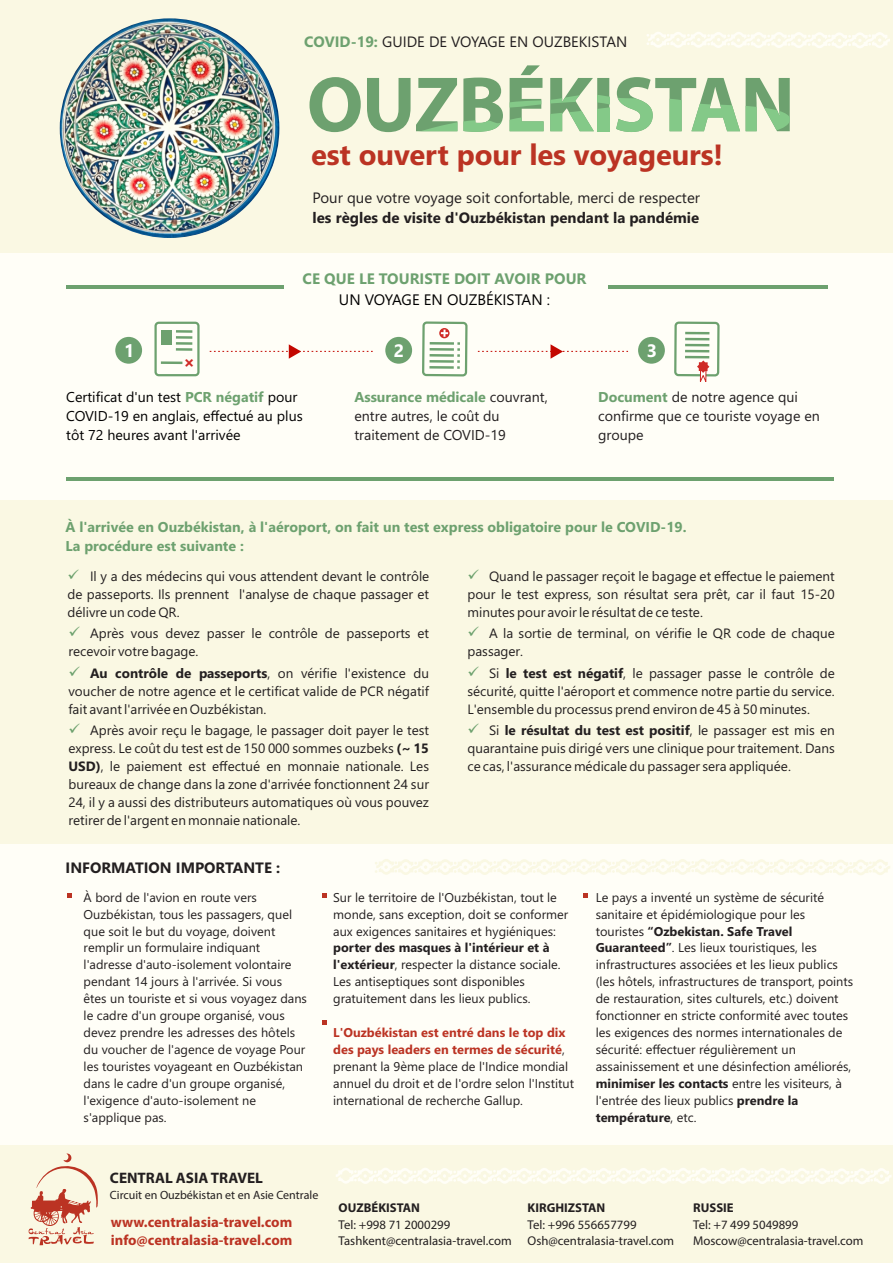
<style>
.page{position:relative;width:893px;height:1263px;background:#fff}
.page>*{position:absolute;margin:0;border:0;box-sizing:border-box;transform-origin:0 0}
.t1{font:700 29.25px "Segoe UI";letter-spacing:-.005em;color:#bb3323}
.t2{font:700 18px "Segoe UI";color:#fff}
.t3{font:700 15.15px "Segoe UI";color:#6da16f}
.t4{font:15.15px "Segoe UI";color:#000}
.t5{font:700 15.15px "Myriad Pro";color:#231f20}
.t6{font:15px "Segoe UI";color:#231f20}
.t7{font:700 15px "Segoe UI";color:#231f20}
.t8{font:700 14.7px/18.3px "Myriad Pro";color:#bb3323}
.t9{font:14.25px/18.9px "Segoe UI";color:#231f20}
.t10{font:700 14.25px/18.9px "Segoe UI";color:#6da16f}
.t11{font:14.25px/18.9px "Segoe UI";color:#000}
.t12{font:13.5px/18px "Segoe UI";color:#231f20;text-align:justify}
.t13{font:12.75px/17px "Segoe UI";color:#231f20}
.t14{font:12.75px/16.8px "Myriad Pro";color:#231f20}
.t15{font:700 12.75px "Myriad Pro";color:#231f20}
.t16{font:12px "Myriad Pro";color:#231f20}
.s1{font-weight:700;color:#6da16f}
.s2{font-weight:700}
.s3{font-weight:700;color:#bb3323}
</style>
<div class="page">
<div style="left:0;top:0;width:893px;height:871px;background:#faf8e3"></div>
<div style="left:0;top:253px;width:893px;height:247px;background:#fffef7"></div>
<div style="left:0;top:1145px;width:893px;height:118px;background:#faf8e3"></div>
<img style="left:60px;top:18px;width:219px;height:220px;border-radius:50%">
<div style="left:0;top:844px;width:893px;height:301px;background:#fffef7"></div>
<svg style="left:67px;top:893px;width:4px;height:5px"></svg>
<svg style="left:322px;top:893px;width:4px;height:5px"></svg>
<svg style="left:322px;top:1020px;width:4px;height:5px"></svg>
<svg style="left:583px;top:893px;width:5px;height:5px"></svg>
<svg style="left:309px;top:65px;width:481px;height:67px"></svg>
<hr style="left:66px;top:286px;width:217px;height:3px;background:#6da16f">
<hr style="left:608px;top:286px;width:220px;height:3px;background:#6da16f">
<svg style="left:210px;top:344px;width:163px;height:15px"></svg>
<div style="left:422px;top:321px;width:46px;height:55px;background:#fffef7;border:2px solid #6da16f;border-radius:3px"></div>
<svg style="left:439px;top:328px;width:11px;height:10px"></svg>
<svg style="left:441px;top:330px;width:7px;height:7px"></svg>
<hr style="left:430px;top:342px;width:24px;height:3px;background:#6da16f">
<hr style="left:430px;top:348px;width:24px;height:3px;background:#6da16f">
<hr style="left:430px;top:354px;width:24px;height:3px;background:#6da16f">
<hr style="left:429px;top:360px;width:25px;height:3px;background:#6da16f">
<hr style="left:429px;top:366px;width:25px;height:3px;background:#6da16f">
<svg style="left:457px;top:342px;width:3px;height:27px"></svg>
<div style="left:154px;top:322px;width:46px;height:54px;background:#fffef7;border:2px solid #6da16f;border-radius:3px"></div>
<div style="left:161px;top:330px;width:10px;height:15px;background:#6da16f"></div>
<svg style="left:478px;top:344px;width:150px;height:15px"></svg>
<div style="left:674px;top:322px;width:46px;height:54px;background:#fffef7;border:2px solid #6da16f;border-radius:3px"></div>
<svg style="left:693px;top:331px;width:7px;height:4px"></svg>
<hr style="left:685px;top:332px;width:24px;height:2px;background:#6da16f">
<hr style="left:685px;top:338px;width:24px;height:2px;background:#6da16f">
<hr style="left:685px;top:344px;width:24px;height:2px;background:#6da16f">
<hr style="left:685px;top:350px;width:24px;height:2px;background:#6da16f">
<hr style="left:685px;top:356px;width:24px;height:2px;background:#6da16f">
<svg style="left:697px;top:360px;width:12px;height:22px"></svg>
<div style="left:115px;top:337px;width:27px;height:27px;background:#6da16f;border-radius:50%"></div>
<div style="left:385px;top:337px;width:27px;height:27px;background:#6da16f;border-radius:50%"></div>
<div style="left:638px;top:337px;width:27px;height:27px;background:#6da16f;border-radius:50%"></div>
<hr style="left:66px;top:478px;width:768px;height:3px;background:#6da16f">
<hr style="left:176px;top:330px;width:16px;height:3px;background:#6da16f">
<hr style="left:176px;top:336px;width:16px;height:3px;background:#6da16f">
<hr style="left:176px;top:342px;width:16px;height:3px;background:#6da16f">
<hr style="left:176px;top:348px;width:16px;height:3px;background:#6da16f">
<hr style="left:161px;top:361px;width:21px;height:3px;background:#6da16f">
<svg style="left:29px;top:1153px;width:69px;height:92px"></svg>
<svg style="left:336px;top:1168px;width:556px;height:16px"></svg>
<svg style="left:647px;top:32px;width:243px;height:16px"></svg>
<svg style="left:375px;top:859px;width:515px;height:16px"></svg>
<p class="t6" style="left:304px;top:36px;width:324px"><span class="s1">COVID-19:</span> GUIDE DE VOYAGE EN OUZBEKISTAN</p>
<h1 class="t1" style="left:311px;top:143px;width:413px">est ouvert pour les voyageurs!</h1>
<p class="t6" style="left:313px;top:192px;width:389px">Pour que votre voyage soit confortable, merci de respecter</p>
<p class="t7" style="left:313px;top:212px;width:388px">les règles de visite d'Ouzbékistan pendant la pandémie</p>
<p class="t3" style="left:303px;top:273px;width:285px">CE QUE LE TOURISTE DOIT AVOIR POUR</p>
<p class="t4" style="left:339px;top:294px;width:213px">UN VOYAGE EN OUZBÉKISTAN :</p>
<h2 class="t2" style="left:124px;top:344px;width:12px">1</h2>
<h2 class="t2" style="left:394px;top:343px;width:12px">2</h2>
<h2 class="t2" style="left:647px;top:344px;width:12px">3</h2>
<p class="t11" style="left:66px;top:389px;width:238px">Certificat d'un test <span class="s1">PCR négatif</span> pour<br>COVID-19 en anglais, effectué au plus tôt 72 heures avant l'arrivée</p>
<p class="t9" style="left:354px;top:389px;width:195px"><span class="s1">Assurance médicale</span> couvrant, entre autres, le coût du traitement de COVID-19</p>
<p class="t9" style="left:598px;top:389px;width:223px"><span class="s1">Document</span> de notre agence qui confirme que ce touriste voyage en groupe</p>
<p class="t10" style="left:65px;top:519px;width:623px">À l'arrivée en Ouzbékistan, à l'aéroport, on fait un test express obligatoire pour le COVID-19.<br>La procédure est suivante :</p>
<p class="t12" style="left:68px;top:568px;width:363px;text-indent:23px">Il y a des médecins qui vous attendent devant le contrôle de passeports. Ils prennent l'analyse de chaque passager et délivre un code QR.</p>
<p class="t12" style="left:68px;top:626px;width:362px;text-indent:22px">Après vous devez passer le contrôle de passeports et recevoir votre bagage.</p>
<p class="t12" style="left:68px;top:665px;width:362px;text-indent:22px"><span class="s2">Au contrôle de passeports</span>, on vérifie l'existence du voucher de notre agence et le certificat valide de PCR négatif fait avant l'arrivée en Ouzbékistan.</p>
<p class="t12" style="left:68px;top:723px;width:362px;text-indent:22px">Après avoir reçu le bagage, le passager doit payer le test express. Le coût du test est de 150 000 sommes ouzbeks <span class="s2">(~ 15<br>USD)</span>, le paiement est effectué en monnaie nationale. Les bureaux de change dans la zone d'arrivée fonctionnent 24 sur 24, il y a aussi des distributeurs automatiques où vous pouvez retirer de l'argent en monnaie nationale.</p>
<p class="t12" style="left:467px;top:568px;width:369px;text-indent:22px">Quand le passager reçoit le bagage et effectue le paiement pour le test express, son résultat sera prêt, car il faut 15-20 minutes pour avoir le résultat de ce teste.</p>
<p class="t12" style="left:467px;top:626px;width:369px;text-indent:22px">A la sortie de terminal, on vérifie le QR code de chaque passager.</p>
<p class="t12" style="left:467px;top:665px;width:369px;text-indent:22px">Si <span class="s2">le test est négatif</span>, le passager passe le contrôle de sécurité, quitte l'aéroport et commence notre partie du service.<br>L'ensemble du processus prend environ de 45 à 50 minutes.</p>
<p class="t12" style="left:467px;top:723px;width:369px;text-indent:22px">Si <span class="s2">le résultat du test est positif</span>, le passager est mis en quarantaine puis dirigé vers une clinique pour traitement. Dans ce cas, l'assurance médicale du passager sera appliquée.</p>
<p class="t7" style="left:66px;top:862px;width:216px">INFORMATION IMPORTANTE :</p>
<p class="t13" style="left:84px;top:890px;width:225px">À bord de l'avion en route vers Ouzbékistan, tous les passagers, quel que soit le but du voyage, doivent remplir un formulaire indiquant l'adresse d'auto-isolement volontaire pendant 14 jours à l'arrivée. Si vous êtes un touriste et si vous voyagez dans le cadre d'un groupe organisé, vous devez prendre les adresses des hôtels du voucher de l'agence de voyage Pour les touristes voyageant en Ouzbékistan dans le cadre d'un groupe organisé, l'exigence d'auto-isolement ne s'applique pas.</p>
<p class="t13" style="left:333px;top:890px;width:237px">Sur le territoire de l'Ouzbékistan, tout le monde, sans exception, doit se conformer aux exigences sanitaires et hygiéniques:</p>
<p class="t13" style="left:333px;top:941px;width:229px"><span class="s2">porter des masques à l'intérieur et à l'extérieur</span>, respecter la distance sociale.<br>Les antiseptiques sont disponibles gratuitement dans les lieux publics.</p>
<p class="t13" style="left:333px;top:1025px;width:242px"><span class="s3">L'Ouzbékistan est entré dans le top dix des pays leaders en termes de sécurité</span>, prenant la 9ème place de l'Indice mondial annuel du droit et de l'ordre selon l'Institut international de recherche Gallup.</p>
<p class="t13" style="left:596px;top:890px;width:259px">Le pays a inventé un système de sécurité sanitaire et épidémiologique pour les touristes <span class="s2">“Ozbekistan. Safe Travel Guaranteed”</span>. Les lieux touristiques, les infrastructures associées et les lieux publics (les hôtels, infrastructures de transport, points de restauration, sites culturels, etc.) doivent fonctionner en stricte conformité avec toutes les exigences des normes internationales de sécurité: effectuer régulièrement un assainissement et une désinfection améliorés, <span class="s2">minimiser les contacts</span> entre les visiteurs, à l'entrée des lieux publics <span class="s2">prendre la température</span>, etc.</p>
<p class="t5" style="left:110px;top:1171px;width:155px">CENTRAL ASIA TRAVEL</p>
<p class="t16" style="left:110px;top:1190px;width:210px">Circuit en Ouzbékistan et en Asie Centrale</p>
<p class="t8" style="left:111px;top:1214px;width:183px">www.centralasia-travel.com info@centralasia-travel.com</p>
<p class="t15" style="left:339px;top:1202px;width:83px">OUZBÉKISTAN</p>
<p class="t14" style="left:339px;top:1217px;width:175px">Tel: +998 71 2000299<br>Tashkent@centralasia-travel.com</p>
<p class="t15" style="left:528px;top:1202px;width:79px">KIRGHIZSTAN</p>
<p class="t14" style="left:528px;top:1217px;width:148px">Tel: +996 556657799<br>Osh@centralasia-travel.com</p>
<p class="t15" style="left:693px;top:1202px;width:42px">RUSSIE</p>
<p class="t14" style="left:693px;top:1217px;width:172px">Tel: +7 499 5049899<br>Moscow@centralasia-travel.com</p>
</div>
